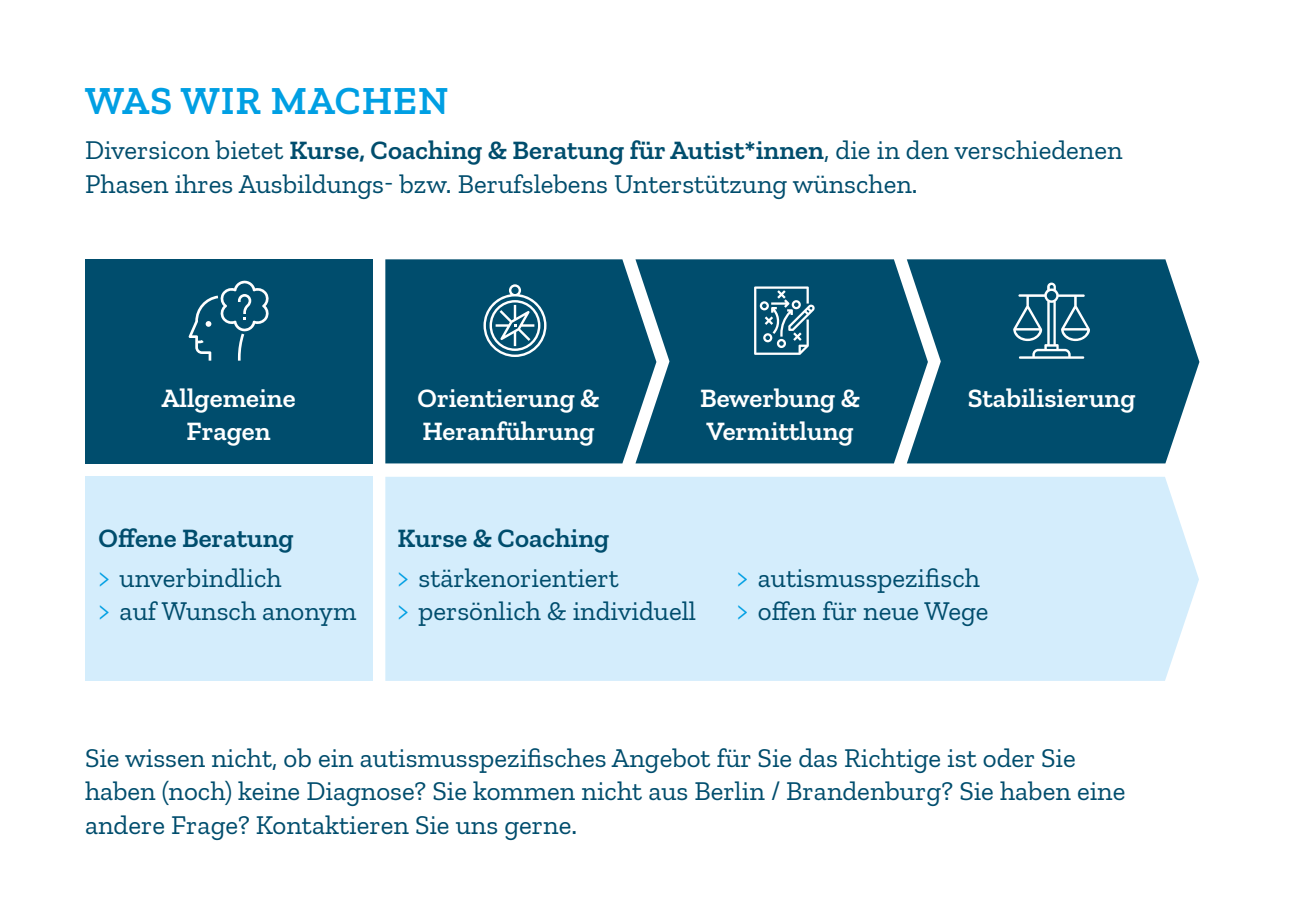
<style>
.page{position:relative;width:1293px;height:910px;background:#fff}
.page>*{position:absolute;margin:0;border:0;box-sizing:border-box;transform-origin:0 0}
.t1{font:600 40.5px "Zilla Slab";letter-spacing:.02em;color:#009fe3}
.t2{font:27px/33.6px "Zilla Slab";color:#004d6d}
.t3{font:600 27px/33.6px "Zilla Slab";color:#fff;text-align:center}
.t4{font:600 27px "Zilla Slab";color:#004d6d}
.s1{font-weight:600}
.s2{color:#009fe3}
</style>
<div class="page">
<div style="left:385px;top:477px;width:814px;height:204px;background:#d4edfc"></div>
<div style="left:85px;top:259px;width:287px;height:204px;background:#004d6d"></div>
<div style="left:385px;top:259px;width:250px;height:204px;background:#004d6d"></div>
<div style="left:635px;top:259px;width:272px;height:204px;background:#004d6d"></div>
<svg style="left:907px;top:259px;width:292px;height:204px;background:#1a5f7c"></svg>
<div style="left:85px;top:477px;width:287px;height:204px;background:#d4edfc"></div>
<svg style="left:483px;top:284px;width:63px;height:73px"></svg>
<svg style="left:754px;top:286px;width:61px;height:69px"></svg>
<svg style="left:1012px;top:283px;width:79px;height:76px;background:#39758d"></svg>
<svg style="left:188px;top:280px;width:81px;height:81px"></svg>
<h1 class="t1" style="left:85px;top:78px;width:365px">WAS WIR MACHEN</h1>
<p class="t2" style="left:85px;top:133px;width:1039px">Diversicon bietet <span class="s1">Kurse, Coaching &amp; Beratung für Autist*innen</span>, die in den verschiedenen<br>Phasen ihres Ausbildungs- bzw. Berufslebens Unterstützung wünschen.</p>
<p class="t3" style="left:161px;top:381px;width:136px">Allgemeine<br>Fragen</p>
<p class="t3" style="left:418px;top:381px;width:183px;text-align:left">Orientierung &amp;<br>Heranführung</p>
<p class="t3" style="left:700px;top:381px;width:161px">Bewerbung &amp;</p>
<p class="t3" style="left:967px;top:381px;width:169px">Stabilisierung</p>
<p class="t3" style="left:706px;top:415px;width:149px">Vermittlung</p>
<p class="t4" style="left:99px;top:523px;width:197px">Offene Beratung</p>
<p class="t4" style="left:397px;top:523px;width:213px">Kurse &amp; Coaching</p>
<p class="t2" style="left:99px;top:561px;width:259px"><span class="s2">&gt;</span> unverbindlich<br><span class="s2">&gt;</span> auf Wunsch anonym</p>
<p class="t2" style="left:397px;top:561px;width:300px"><span class="s2">&gt;</span> stärkenorientiert<br><span class="s2">&gt;</span> persönlich &amp; individuell</p>
<p class="t2" style="left:737px;top:561px;width:253px"><span class="s2">&gt;</span> autismusspezifisch <span class="s2">&gt;</span> offen für neue Wege</p>
<p class="t2" style="left:85px;top:741px;width:1042px">Sie wissen nicht, ob ein autismusspezifisches Angebot für Sie das Richtige ist oder Sie haben (noch) keine Diagnose? Sie kommen nicht aus Berlin / Brandenburg? Sie haben eine andere Frage? Kontaktieren Sie uns gerne.</p>
</div>
